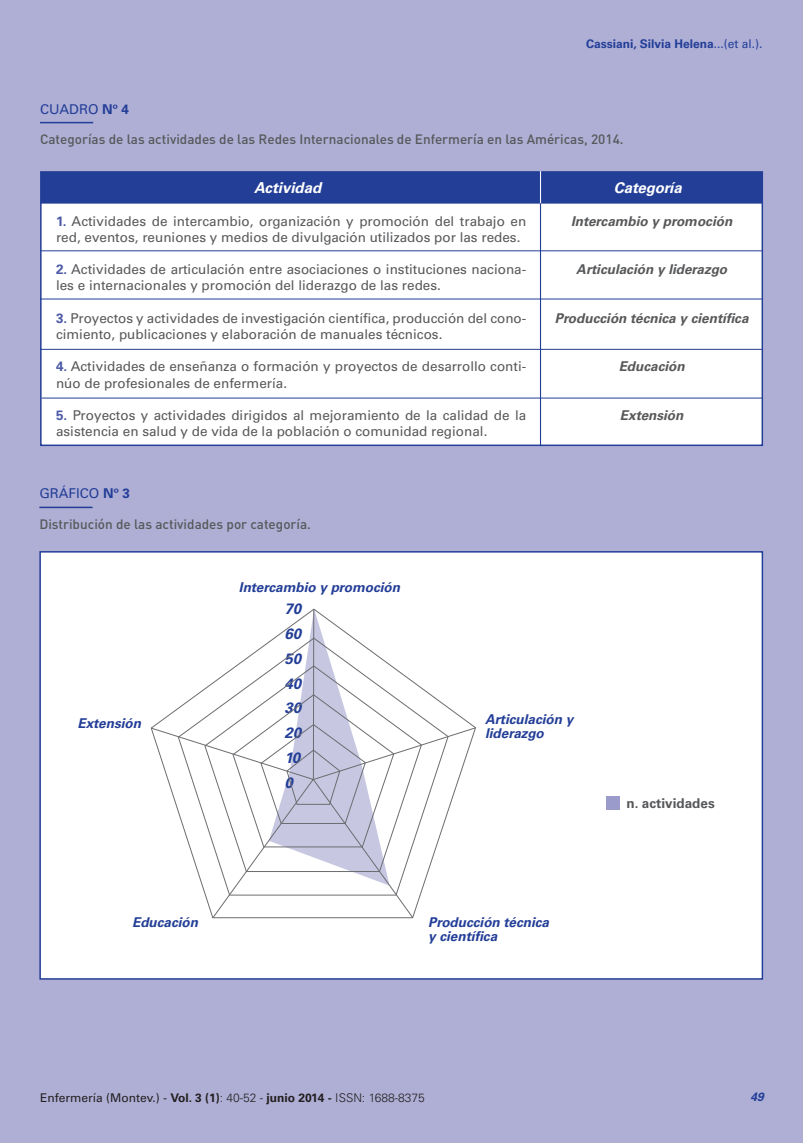
<style>
.page{position:relative;width:803px;height:1143px;background:#afafd6}
.page>*{position:absolute;margin:0;border:0;box-sizing:border-box;transform-origin:0 0}
.ESPECIALES{font:italic 700 15px "Univers LT Std";color:#fff}
.ESPECIALES-2{font:italic 700 15px "Univers LT Std";color:#233e97}
.ESPECIALES-3{font:13.5px/16.2px "Univers LT Std";color:#57585a}
.TEXTO{font:500 13.5px "DIN Pro";color:#57585a}
.ESPECIALES-4{font:italic 700 13.5px "Univers LT Std";color:#57585a}
.ESPECIALES-5{font:italic 700 13.5px "Univers LT Std";color:#233e97}
.SUBTITULOS{font:13.5px "Univers LT Std";color:#233e97}
.ESPECIALES-6{font:700 13.5px "Univers LT Std";color:#57585a}
.SUBTITULOS-2{font:300 12px "Univers LT Std";color:#231f20}
.SUBTITULOS-3{font:700 12px "Univers LT Std";color:#233e97}
.t1{font:italic 700 12px "Univers LT Std";color:#233e97}
.s1{font-weight:400}
.s2{font-weight:700}
.s3{font-weight:700;color:#4c59a6}
</style>
<div class="page">
<div style="left:39px;top:551px;width:724px;height:429px;background:#fff;border:2px solid #233e97"></div>
<div style="left:40px;top:171px;width:723px;height:275px;background:#fff;border:2px solid #233e97"></div>
<hr style="left:40px;top:202px;width:722px;height:2px;background:#233e97">
<div style="left:41px;top:172px;width:721px;height:31px;background:#233e97"></div>
<hr style="left:40px;top:250px;width:723px;height:1px;background:#233e97">
<hr style="left:40px;top:299px;width:723px;height:1px;background:#233e97">
<hr style="left:40px;top:349px;width:723px;height:1px;background:#233e97">
<hr style="left:42px;top:398px;width:721px;height:1px;background:#233e97">
<hr style="left:40px;top:122px;width:53px;height:1px;background:#233e97">
<hr style="left:540px;top:171px;width:1px;height:32px;background:#fff">
<hr style="left:540px;top:203px;width:1px;height:243px;background:#233e97">
<hr style="left:39px;top:507px;width:54px;height:1px;background:#233e97">
<div style="left:606px;top:797px;width:14px;height:13px;background:#9a9acb"></div>
<svg style="left:150px;top:609px;width:326px;height:310px"></svg>
<p class="SUBTITULOS-3" style="left:586px;top:37px;width:178px">Cassiani, Silvia Helena<span class="s1">...(et al.).</span></p>
<p class="SUBTITULOS" style="left:40px;top:101px;width:90px">CUADRO <span class="s2">Nº 4</span></p>
<p class="TEXTO" style="left:40px;top:130px;width:585px">Categorías de las actividades de las Redes Internacionales de Enfermería en las Américas, 2014.</p>
<p class="ESPECIALES" style="left:254px;top:179px;width:69px">Actividad</p>
<p class="ESPECIALES" style="left:614px;top:179px;width:69px">Categoría</p>
<p class="ESPECIALES-3" style="left:56px;top:213px;width:472px"><span class="s3">1.</span> Actividades de intercambio, organización y promoción del trabajo en red, eventos, reuniones y medios de divulgación utilizados por las redes.</p>
<p class="ESPECIALES-3" style="left:56px;top:261px;width:472px"><span class="s3">2.</span> Actividades de articulación entre asociaciones o instituciones naciona&shy;les e internacionales y promoción del liderazgo de las redes.</p>
<p class="ESPECIALES-3" style="left:56px;top:310px;width:472px"><span class="s3">3.</span> Proyectos y actividades de investigación científica, producción del cono&shy;cimiento, publicaciones y elaboración de manuales técnicos.</p>
<p class="ESPECIALES-3" style="left:56px;top:359px;width:472px"><span class="s3">4.</span> Actividades de enseñanza o formación y proyectos de desarrollo conti&shy;núo de profesionales de enfermería.</p>
<p class="ESPECIALES-3" style="left:56px;top:407px;width:472px"><span class="s3">5.</span> Proyectos y actividades dirigidos al mejoramiento de la calidad de la asistencia en salud y de vida de la población o comunidad regional.</p>
<p class="SUBTITULOS" style="left:39px;top:486px;width:92px">GRÁFICO <span class="s2">Nº 3</span></p>
<p class="TEXTO" style="left:39px;top:515px;width:273px">Distribución de las actividades por categoría.</p>
<p class="ESPECIALES-5" style="left:239px;top:579px;width:163px">Intercambio y promoción</p>
<p class="ESPECIALES-4" style="left:571px;top:213px;width:163px">Intercambio y promoción</p>
<p class="ESPECIALES-4" style="left:576px;top:262px;width:152px">Articulación y liderazgo</p>
<p class="ESPECIALES-4" style="left:555px;top:310px;width:195px">Producción técnica y científica</p>
<p class="ESPECIALES-4" style="left:619px;top:359px;width:68px">Educación</p>
<p class="ESPECIALES-4" style="left:620px;top:407px;width:65px">Extensión</p>
<p class="ESPECIALES-5" style="left:78px;top:715px;width:65px">Extensión</p>
<p class="ESPECIALES-5" style="left:132px;top:915px;width:68px">Educación</p>
<p class="ESPECIALES-2" style="left:284px;top:600px;width:18px">70</p>
<p class="ESPECIALES-2" style="left:284px;top:625px;width:18px">60</p>
<p class="ESPECIALES-2" style="left:284px;top:650px;width:18px">50</p>
<p class="ESPECIALES-2" style="left:284px;top:675px;width:18px">40</p>
<p class="ESPECIALES-2" style="left:284px;top:699px;width:18px">30</p>
<p class="ESPECIALES-2" style="left:284px;top:724px;width:18px">20</p>
<p class="ESPECIALES-2" style="left:284px;top:749px;width:17px">10</p>
<p class="ESPECIALES-2" style="left:284px;top:774px;width:10px">0</p>
<p class="ESPECIALES-5" style="left:485px;top:711px;width:90px">Articulación y</p>
<p class="ESPECIALES-5" style="left:485px;top:725px;width:60px">liderazgo</p>
<p class="ESPECIALES-5" style="left:428px;top:915px;width:122px">Producción técnica</p>
<p class="ESPECIALES-5" style="left:428px;top:928px;width:71px">y científica</p>
<p class="ESPECIALES-6" style="left:626px;top:795px;width:90px">n. actividades</p>
<p class="SUBTITULOS-2" style="left:40px;top:1091px;width:386px"><span class="s1">Enfermería (Montev.) -</span> <span class="s2">Vol. 3 (1)</span>: 40-52 - <span class="s2">junio 2014 -</span> ISSN: 1688-8375</p>
<p class="t1" style="left:750px;top:1090px;width:15px">49</p>
</div>
